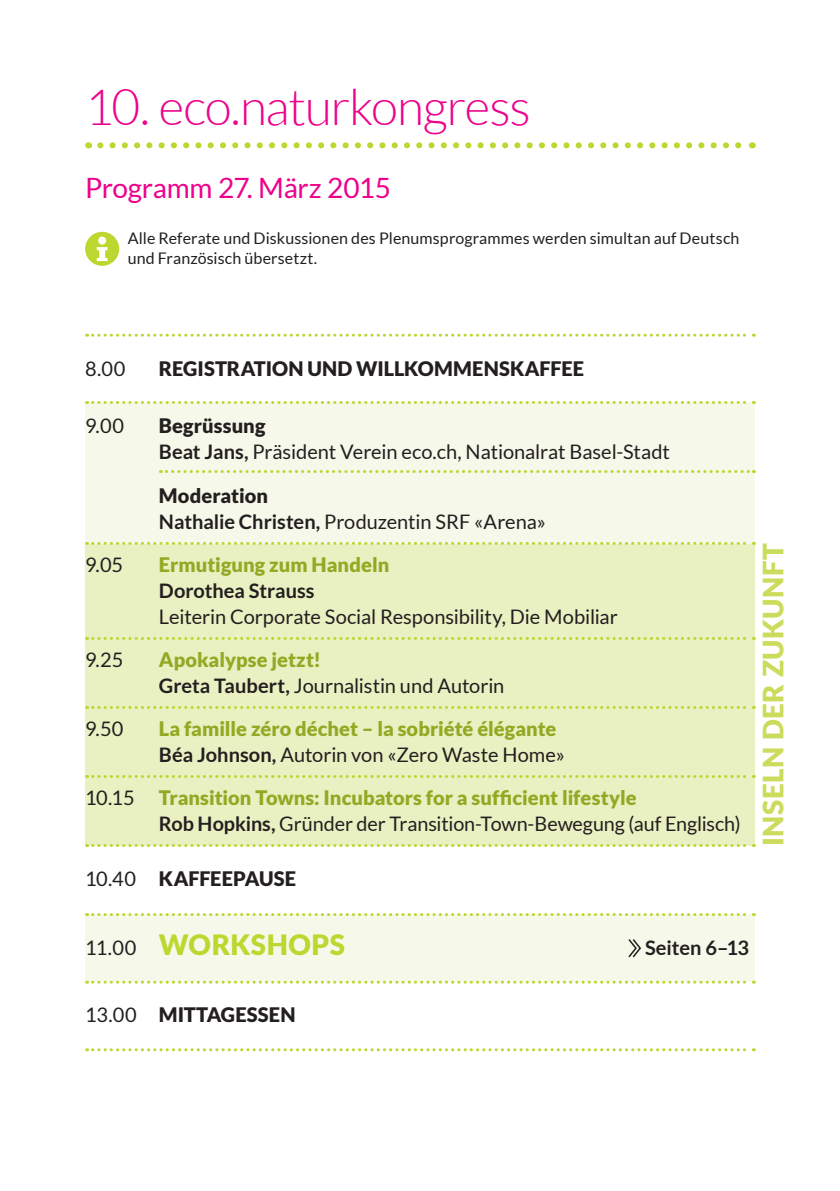
<style>
.page{position:relative;width:840px;height:1191px;background:#fff}
.page>*{position:absolute;margin:0;border:0;box-sizing:border-box;transform-origin:0 0}
.t1{font:300 50px "Lato";letter-spacing:-.025em;color:#ed028c}
.t2{font:28px "Lato";letter-spacing:-.01em;color:#ed028c}
.t3{font:900 28px "Lato";letter-spacing:.02em;color:#cbdc5c}
.t4{font:900 28px "Lato";letter-spacing:.02em;color:#bed630}
.t5{font:20px/26px "Lato";letter-spacing:-.005em;color:#231f20}
.t6{font:900 20px/26px "Lato";color:#93a924}
.t7{font:900 20px "Lato";letter-spacing:.005em;color:#231f20}
.t8{font:700 20px "Lato";letter-spacing:-.005em;color:#231f20}
.t9{font:16px/20px "Lato";letter-spacing:.01em;color:#231f20}
.s1{font-weight:900}
.s2{font-weight:700}
.s3{font-weight:900;color:#93a924}
.s4{font-weight:700;color:#231f20}
.s5{font-weight:400;color:#231f20}
.s6{font-weight:400}
.s7{font-weight:400;font-size:20px;color:#231f20}
</style>
<div class="page">
<div style="left:85px;top:543px;width:669px;height:302px;background:#e9f0c1"></div>
<div style="left:85px;top:402px;width:669px;height:141px;background:#f6f9e9"></div>
<div style="left:85px;top:914px;width:669px;height:68px;background:#f6f9e9"></div>
<svg style="left:87px;top:334px;width:667px;height:3px"></svg>
<svg style="left:87px;top:401px;width:667px;height:3px"></svg>
<svg style="left:160px;top:470px;width:594px;height:3px"></svg>
<svg style="left:87px;top:542px;width:667px;height:3px"></svg>
<svg style="left:87px;top:637px;width:667px;height:3px"></svg>
<svg style="left:87px;top:706px;width:667px;height:3px"></svg>
<svg style="left:87px;top:775px;width:667px;height:3px"></svg>
<svg style="left:87px;top:844px;width:667px;height:3px"></svg>
<svg style="left:87px;top:913px;width:667px;height:3px"></svg>
<svg style="left:87px;top:980px;width:667px;height:3px"></svg>
<svg style="left:87px;top:1048px;width:667px;height:3px"></svg>
<svg style="left:628px;top:939px;width:13px;height:19px"></svg>
<svg style="left:100px;top:142px;width:642px;height:6px"></svg>
<svg style="left:85px;top:232px;width:34px;height:34px"></svg>
<h1 class="t1" style="left:85px;top:81px;width:447px">10. eco.naturkongress</h1>
<h2 class="t2" style="left:85px;top:173px;width:307px">Programm 27. März 2015</h2>
<p class="t9" style="left:128px;top:228px;width:613px">Alle Referate und Diskussionen des Plenumsprogrammes werden simultan auf Deutsch und Französisch übersetzt.</p>
<p class="t5" style="left:85px;top:355px;width:42px">8.00</p>
<p class="t7" style="left:159px;top:356px;width:426px">REGISTRATION UND WILLKOMMENSKAFFEE</p>
<p class="t5" style="left:85px;top:412px;width:40px">9.00</p>
<p class="t5" style="left:159px;top:412px;width:512px"><span class="s1">Begrüssung<br></span><span class="s2">Beat Jans,</span> Präsident Verein eco.ch, Nationalrat Basel-Stadt</p>
<p class="t5" style="left:159px;top:483px;width:388px"><span class="s1">Moderation<br></span><span class="s2">Nathalie Christen,</span> Produzentin SRF «Arena»</p>
<p class="t5" style="left:85px;top:552px;width:40px">9.05</p>
<p class="t6" style="left:159px;top:551px;width:232px">Ermutigung zum Handeln</p>
<p class="t8" style="left:159px;top:579px;width:157px">Dorothea Strauss</p>
<p class="t5" style="left:159px;top:604px;width:460px">Leiterin Corporate Social Responsibility, Die Mobiliar</p>
<p class="t5" style="left:85px;top:647px;width:40px">9.25</p>
<p class="t5" style="left:159px;top:647px;width:347px"><span class="s3">Apokalypse jetzt!<br></span><span class="s2">Greta Taubert,</span> Journalistin und Autorin</p>
<p class="t5" style="left:85px;top:716px;width:40px">9.50</p>
<p class="t6" style="left:159px;top:715px;width:407px">La famille zéro déchet – la sobriété élégante<br><span class="s4">Béa Johnson,</span> <span class="s5">Autorin von «Zero Waste Home»</span></p>
<p class="t5" style="left:159px;top:785px;width:583px;text-indent:-74px">10.15 <span class="s3">Transition Towns: Incubators for a sufficient lifestyle<br></span><span class="s2">Rob Hopkins,</span> Gründer der Transition-Town-Bewegung (auf Englisch)</p>
<p class="t7" style="left:85px;top:867px;width:212px"><span class="s6">10.40</span> KAFFEEPAUSE</p>
<h2 class="t3" style="left:756px;top:846px;width:304px;rotate:-90deg">INSELN DER ZUKUNFT</h2>
<h2 class="t4" style="left:85px;top:928px;width:261px"><span class="s7">11.00</span> WORKSHOPS</h2>
<p class="t8" style="left:644px;top:936px;width:106px">Seiten 6–13</p>
<p class="t7" style="left:85px;top:1002px;width:212px"><span class="s6">13.00</span> MITTAGESSEN</p>
</div>
